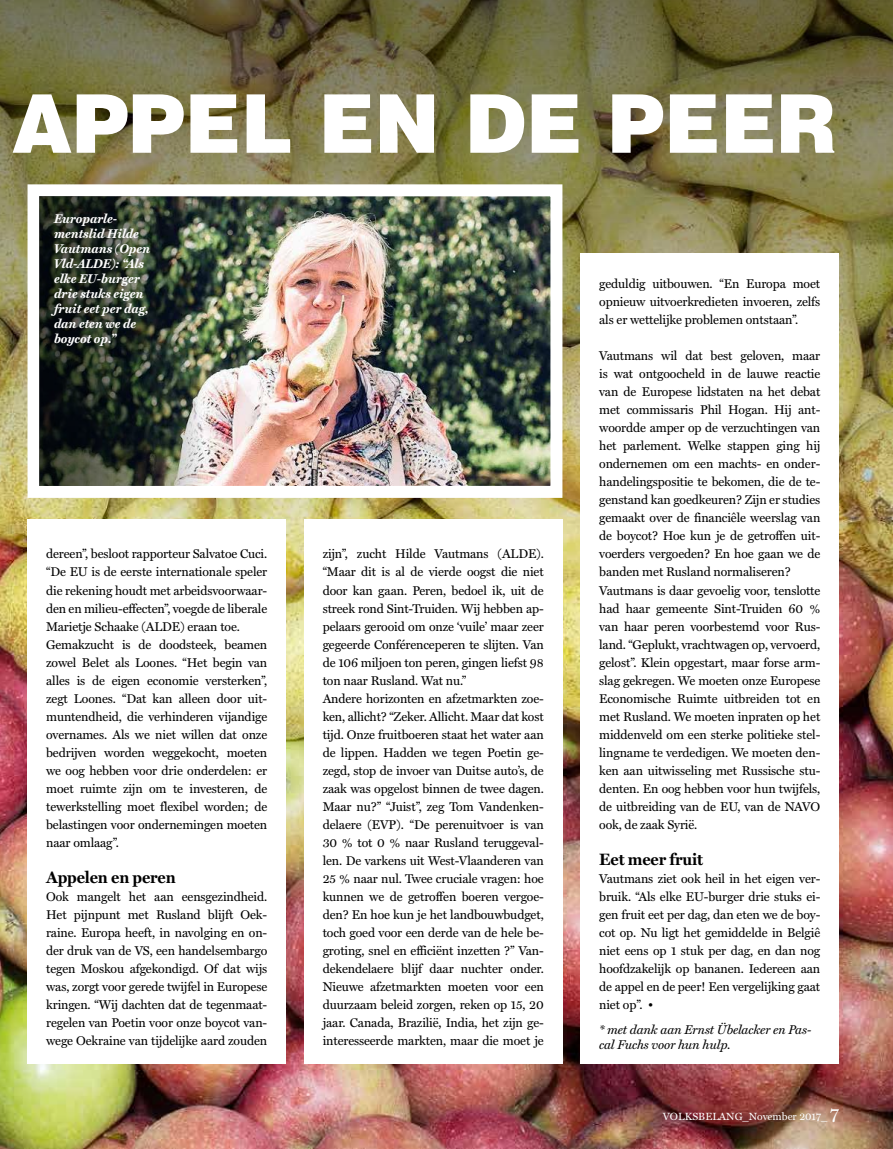
<style>
.page{position:relative;width:893px;height:1149px;background:#fff}
.page>*{position:absolute;margin:0;border:0;box-sizing:border-box;transform-origin:0 0}
.t1{font:900 81px "Helvetica LT Pro";color:#fff;scale:.96 1}
.t2{font:700 16.5px "Miller Text";letter-spacing:-.01em;color:#000}
.t3{font:12.75px/18px "Miller Text";letter-spacing:-.01em;color:#000}
.t4{font:italic 700 12.75px/15px "Miller Text";color:#fff}
.t5{font:italic 12.75px/15px "Miller Text";letter-spacing:-.01em;color:#000}
.t6{font:10.5px "Miller Text";color:#fff}
.s1{font-size:18px}
</style>
<div class="page">
<img style="left:0;top:599px;width:893px;height:549px">
<img style="left:0;top:0;width:893px;height:599px">
<div style="left:28px;top:519px;width:258px;height:544px;background:#fff"></div>
<div style="left:304px;top:519px;width:258px;height:544px;background:#fff"></div>
<div style="left:581px;top:253px;width:258px;height:810px;background:#fff"></div>
<img style="left:202px;top:197px;width:347px;height:287px">
<div style="left:28px;top:184px;width:534px;height:313px;border:12px solid #fff"></div>
<img style="left:40px;top:196px;width:162px;height:290px">
<h1 class="t1" style="left:12px;top:71px;width:861px">APPEL EN DE PEER</h1>
<p class="t4" style="left:54px;top:210px;width:98px">Europarle&shy;mentslid Hilde<br>Vautmans (Open<br>Vld-ALDE): “Als elke EU-burger drie stuks eigen fruit eet per dag, dan eten we de boycot op.”</p>
<p class="t3" style="left:46px;top:545px;width:223px">dereen”, besloot rapporteur Salvatoe Cuci. “De EU is de eerste internationale speler die rekening houdt met arbeidsvoorwaar&shy;den en milieu-effecten”, voegde de liberale Marietje Schaake (ALDE) eraan toe.<br>Gemakzucht is de doodsteek, beamen zowel Belet als Loones. “Het begin van alles is de eigen economie versterken”, zegt Loones. “Dat kan alleen door uit&shy;muntendheid, die verhinderen vijandige overnames. Als we niet willen dat onze bedrijven worden weggekocht, moeten we oog hebben voor drie onderdelen: er moet ruimte zijn om te investeren, de tewerkstelling moet flexibel worden; de belastingen voor ondernemingen moeten naar omlaag”.</p>
<p class="t2" style="left:46px;top:867px;width:131px">Appelen en peren</p>
<p class="t3" style="left:46px;top:887px;width:223px;text-align:justify">Ook mangelt het aan eensgezindheid.<br>Het pijnpunt met Rusland blijft Oek&shy;raine. Europa heeft, in navolging en on&shy;der druk van de VS, een handelsembargo tegen Moskou afgekondigd. Of dat wijs was, zorgt voor gerede twijfel in Europese kringen. “Wij dachten dat de tegenmaat&shy;regelen van Poetin voor onze boycot van&shy;wege Oekraine van tijdelijke aard zouden</p>
<p class="t3" style="left:323px;top:545px;width:223px">zijn”, zucht Hilde Vautmans (ALDE). “Maar dit is al de vierde oogst die niet door kan gaan. Peren, bedoel ik, uit de streek rond Sint-Truiden. Wij hebben ap&shy;pelaars gerooid om onze ‘vuile’ maar zeer gegeerde Conférenceperen te slijten. Van de 106 miljoen ton peren, gingen liefst 98 ton naar Rusland. Wat nu.”<br>Andere horizonten en afzetmarkten zoe&shy;ken, allicht? “Zeker. Allicht. Maar dat kost tijd. Onze fruitboeren staat het water aan de lippen. Hadden we tegen Poetin ge&shy;zegd, stop de invoer van Duitse auto’s, de zaak was opgelost binnen de twee dagen.<br>Maar nu?” “Juist”, zeg Tom Vandenken&shy;delaere (EVP). “De perenuitvoer is van 30 % tot 0 % naar Rusland teruggeval&shy;len. De varkens uit West-Vlaanderen van 25 % naar nul. Twee cruciale vragen: hoe kunnen we de getroffen boeren vergoe&shy;den? En hoe kun je het landbouwbudget, toch goed voor een derde van de hele be&shy;groting, snel en efficiënt inzetten ?” Van&shy;dekendelaere blijf daar nuchter onder.<br>Nieuwe afzetmarkten moeten voor een duurzaam beleid zorgen, reken op 15, 20 jaar. Canada, Brazilië, India, het zijn ge&shy;ïnteresseerde markten, maar die moet je</p>
<p class="t3" style="left:599px;top:275px;width:223px;text-align:justify">geduldig uitbouwen. “En Europa moet opnieuw uitvoerkredieten invoeren, zelfs als er wettelijke problemen ontstaan”.</p>
<p class="t3" style="left:599px;top:347px;width:223px">Vautmans wil dat best geloven, maar is wat ontgoocheld in de lauwe reactie van de Europese lidstaten na het debat met commissaris Phil Hogan. Hij ant&shy;woordde amper op de verzuchtingen van het parlement. Welke stappen ging hij ondernemen om een machts- en onder&shy;handelingspositie te bekomen, die de te&shy;genstand kan goedkeuren? Zijn er studies gemaakt over de financiêle weerslag van de boycot? Hoe kun je de getroffen uit&shy;voerders vergoeden? En hoe gaan we de banden met Rusland normaliseren?<br>Vautmans is daar gevoelig voor, tenslotte had haar gemeente Sint-Truiden 60 % van haar peren voorbestemd voor Rus&shy;land. “Geplukt, vrachtwagen op, vervoerd, gelost”. Klein opgestart, maar forse arm&shy;slag gekregen. We moeten onze Europese Economische Ruimte uitbreiden tot en met Rusland. We moeten inpraten op het middenveld om een sterke politieke stel&shy;lingname te verdedigen. We moeten den&shy;ken aan uitwisseling met Russische stu&shy;denten. En oog hebben voor hun twijfels, de uitbreiding van de EU, van de NAVO ook, de zaak Syrië.</p>
<p class="t2" style="left:599px;top:849px;width:105px">Eet meer fruit</p>
<p class="t3" style="left:599px;top:869px;width:223px;text-align:justify">Vautmans ziet ook heil in het eigen ver&shy;bruik. “Als elke EU-burger drie stuks ei&shy;gen fruit eet per dag, dan eten we de boy&shy;cot op. Nu ligt het gemiddelde in Belgiê niet eens op 1 stuk per dag, en dan nog hoofdzakelijk op bananen. Iedereen aan de appel en de peer! Een vergelijking gaat niet op”. •</p>
<p class="t5" style="left:599px;top:1022px;width:214px">* met dank aan Ernst Übelacker en Pas&shy;cal Fuchs voor hun hulp.</p>
<p class="t6" style="left:663px;top:1109px;width:178px">VOLKSBELANG_November 2017_ <span class="s1">7</span></p>
</div>
